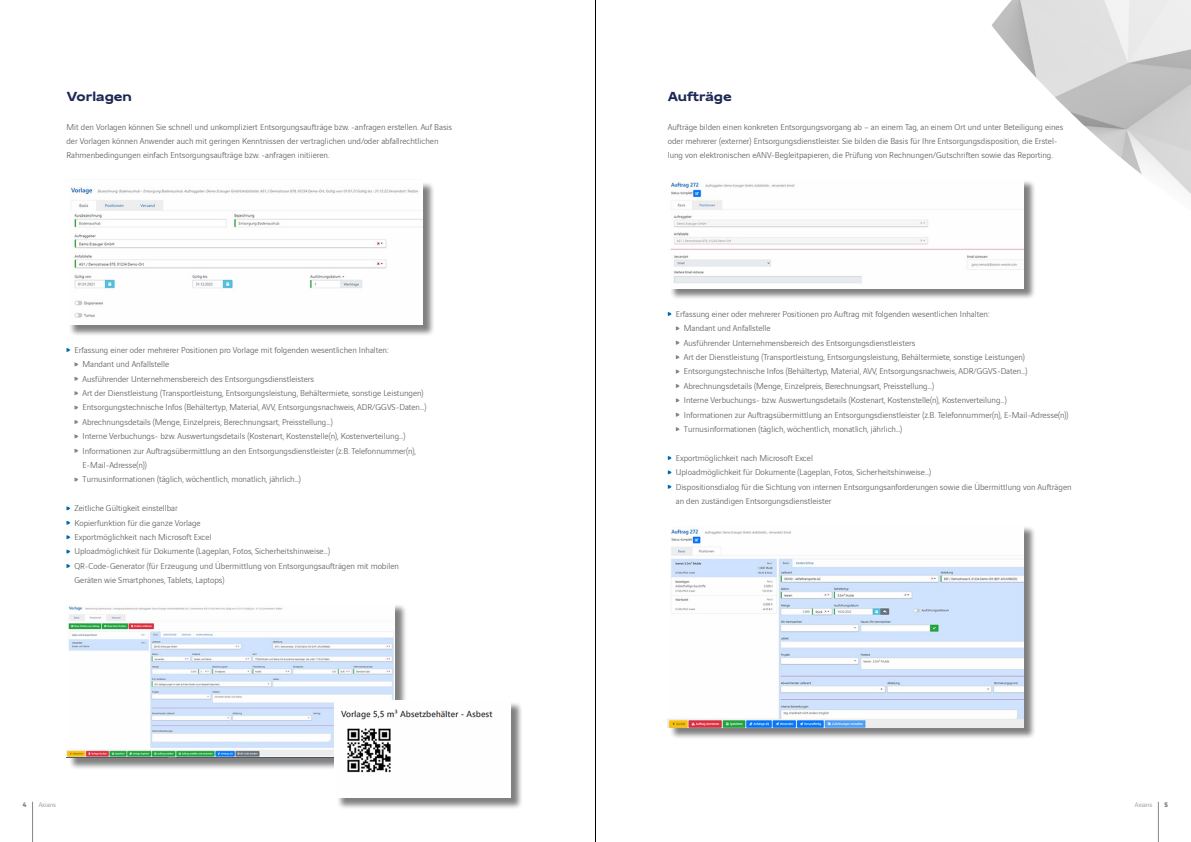
<style>
.page{position:relative;width:1191px;height:842px;background:#fff}
.page>*{position:absolute;margin:0;border:0;box-sizing:border-box;transform-origin:0 0}
.t1{font:700 14px "Vinci Sans Expanded";letter-spacing:-.005em;color:#1c2754}
.t2{font:300 9px/14.4px "Vinci Sans";color:#565656}
.t3{font:300 7px "Vinci Sans";color:#878786}
.t4{font:900 7px "Vinci Sans";color:#878786}
</style>
<div class="page">
<hr style="left:1158px;top:802px;width:1px;height:40px;background:#878786">
<hr style="left:32px;top:802px;width:1px;height:40px;background:#878786">
<img style="left:991px;top:0;width:200px;height:194px">
<div style="left:68px;top:181px;width:366px;height:156px;background:#000;opacity:.5"></div>
<img style="left:68px;top:181px;width:354px;height:143px">
<svg style="left:66px;top:348px;width:4px;height:4px"></svg>
<svg style="left:74px;top:362px;width:4px;height:4px"></svg>
<svg style="left:74px;top:377px;width:4px;height:4px"></svg>
<svg style="left:74px;top:391px;width:4px;height:4px"></svg>
<svg style="left:74px;top:406px;width:4px;height:3px"></svg>
<svg style="left:74px;top:420px;width:4px;height:4px"></svg>
<svg style="left:74px;top:434px;width:4px;height:4px"></svg>
<svg style="left:74px;top:449px;width:4px;height:4px"></svg>
<svg style="left:74px;top:478px;width:4px;height:3px"></svg>
<svg style="left:66px;top:506px;width:4px;height:4px"></svg>
<svg style="left:66px;top:521px;width:4px;height:4px"></svg>
<svg style="left:66px;top:535px;width:4px;height:4px"></svg>
<svg style="left:66px;top:550px;width:4px;height:3px"></svg>
<svg style="left:66px;top:564px;width:4px;height:4px"></svg>
<div style="left:68px;top:604px;width:339px;height:166px;background:#000;opacity:.5"></div>
<img style="left:66px;top:604px;width:329px;height:153px">
<div style="left:669px;top:179px;width:367px;height:121px;background:#000;opacity:.5"></div>
<img style="left:669px;top:178px;width:354px;height:110px">
<svg style="left:668px;top:312px;width:3px;height:4px"></svg>
<svg style="left:668px;top:456px;width:3px;height:4px"></svg>
<div style="left:669px;top:525px;width:367px;height:215px;background:#000;opacity:.5"></div>
<img style="left:668px;top:525px;width:355px;height:202px">
<div style="left:336px;top:702px;width:187px;height:108px;background:#000;opacity:.5"></div>
<img style="left:334px;top:700px;width:176px;height:97px">
<hr style="left:595px;top:0;width:1px;height:842px;background:#000">
<h1 class="t1" style="left:66px;top:86px;width:67px">Vorlagen</h1>
<p class="t2" style="left:66px;top:119px;width:387px">Mit den Vorlagen können Sie schnell und unkompliziert Entsorgungsaufträge bzw. -anfragen erstellen. Auf Basis der Vorlagen können Anwender auch mit geringen Kenntnissen der vertraglichen und/oder abfallrechtlichen<br>Rahmenbedingungen einfach Entsorgungsaufträge bzw. -anfragen initiieren.</p>
<p class="t2" style="left:82px;top:342px;width:345px;text-indent:-8px">Erfassung einer oder mehrerer Positionen pro Vorlage mit folgenden wesentlichen Inhalten:<br>Mandant und Anfallstelle<br>Ausführender Unternehmensbereich des Entsorgungsdienstleisters<br>Art der Dienstleistung (Transportleistung, Entsorgungsleistung, Behältermiete, sonstige Leistungen)<br>Entsorgungstechnische Infos (Behältertyp, Material, AVV, Entsorgungsnachweis, ADR/GGVS-Daten…)<br>Abrechnungsdetails (Menge, Einzelpreis, Berechnungsart, Preisstellung…)<br>Interne Verbuchungs- bzw. Auswertungsdetails (Kostenart, Kostenstelle(n), Kostenverteilung…)<br>Informationen zur Auftragsübermittlung an den Entsorgungsdienstleister (z.B. Telefonnummer(n), E-Mail-Adresse(n))<br>Turnusinformationen (täglich, wöchentlich, monatlich, jährlich…)</p>
<p class="t2" style="left:74px;top:500px;width:326px">Zeitliche Gültigkeit einstellbar<br>Kopierfunktion für die ganze Vorlage<br>Exportmöglichkeit nach Microsoft Excel<br>Uploadmöglichkeit für Dokumente (Lageplan, Fotos, Sicherheitshinweise…)<br>QR-Code-Generator (für Erzeugung und Übermittlung von Entsorgungsaufträgen mit mobilen Geräten wie Smartphones, Tablets, Laptops)</p>
<h1 class="t1" style="left:668px;top:86px;width:66px">Aufträge</h1>
<p class="t2" style="left:668px;top:119px;width:397px">Aufträge bilden einen konkreten Entsorgungsvorgang ab – an einem Tag, an einem Ort und unter Beteiligung eines oder mehrerer (externer) Entsorgungsdienstleister. Sie bilden die Basis für Ihre Entsorgungsdisposition, die Erstel&shy;lung von elektronischen eANV-Begleitpapieren, die Prüfung von Rechnungen/Gutschriften sowie das Reporting.</p>
<p class="t2" style="left:684px;top:306px;width:386px;text-indent:-8px">Erfassung einer oder mehrerer Positionen pro Auftrag mit folgenden wesentlichen Inhalten:<br>Mandant und Anfallstelle<br>Ausführender Unternehmensbereich des Entsorgungsdienstleisters<br>Art der Dienstleistung (Transportleistung, Entsorgungsleistung, Behältermiete, sonstige Leistungen)<br>Entsorgungstechnische Infos (Behältertyp, Material, AVV, Entsorgungsnachweis, ADR/GGVS-Daten…)<br>Abrechnungsdetails (Menge, Einzelpreis, Berechnungsart, Preisstellung…)<br>Interne Verbuchungs- bzw. Auswertungsdetails (Kostenart, Kostenstelle(n), Kostenverteilung…)<br>Informationen zur Auftragsübermittlung an Entsorgungsdienstleister (z.B. Telefonnummer(n), E-Mail-Adresse(n))<br>Turnusinformationen (täglich, wöchentlich, monatlich, jährlich…)</p>
<p class="t2" style="left:676px;top:450px;width:397px">Exportmöglichkeit nach Microsoft Excel<br>Uploadmöglichkeit für Dokumente (Lageplan, Fotos, Sicherheitshinweise…)<br>Dispositionsdialog für die Sichtung von internen Entsorgungsanforderungen sowie die Übermittlung von Aufträgen an den zuständigen Entsorgungsdienstleister</p>
<p class="t4" style="left:23px;top:798px;width:5px">4</p>
<p class="t3" style="left:39px;top:799px;width:19px">Axians</p>
<p class="t3" style="left:1134px;top:799px;width:19px">Axians</p>
<p class="t4" style="left:1164px;top:798px;width:5px">5</p>
</div>
